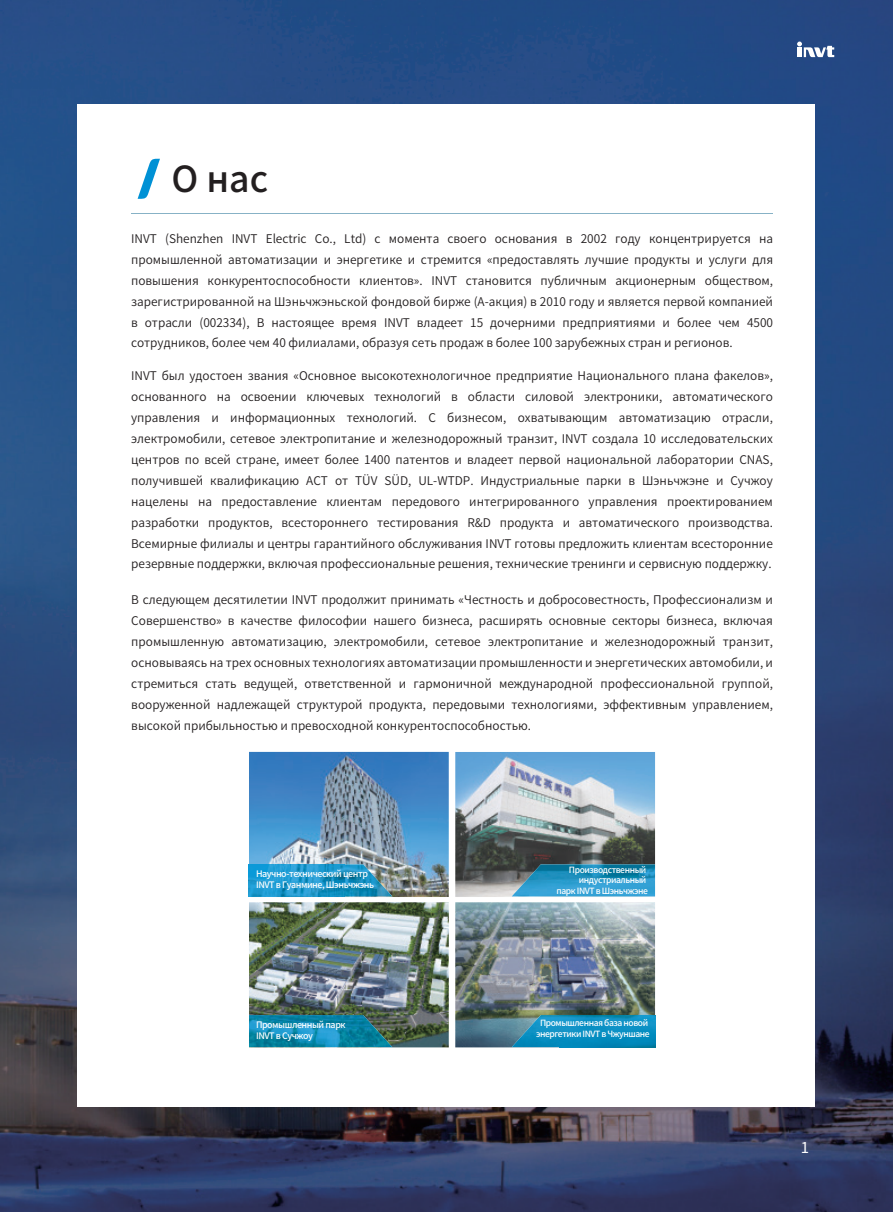
<style>
.page{position:relative;width:893px;height:1212px;background:#fff}
.page>*{position:absolute;margin:0;border:0;box-sizing:border-box;transform-origin:0 0}
.t1{font:500 35.85px "Source Han Sans CN";color:#231f20}
.t2{font:15px "Source Han Sans CN";color:#fff}
.t3{font:12px/20.9px "Source Han Sans CN";color:#231f20;text-align:justify}
.t4{font:500 9px/10.8px "Source Han Sans CN";letter-spacing:-.05em;color:#fff}
.t5{font:500 8.55px/10.4px "Source Han Sans CN";letter-spacing:-.05em;color:#fff;text-align:right}
</style>
<div class="page">
<div style="left:0;top:0;width:893px;height:139px;background:#244c86"></div>
<img style="left:789px;top:139px;width:104px;height:1073px">
<img style="left:0;top:139px;width:104px;height:1073px">
<img style="left:104px;top:1107px;width:685px;height:105px">
<div style="left:78px;top:105px;width:737px;height:1002px;background:#fff"></div>
<hr style="left:132px;top:213px;width:641px;height:1px;background:#87b2c6">
<svg style="left:138px;top:159px;width:22px;height:40px"></svg>
<img style="left:249px;top:752px;width:200px;height:145px">
<img style="left:455px;top:752px;width:200px;height:145px">
<img style="left:249px;top:902px;width:200px;height:145px">
<img style="left:455px;top:902px;width:200px;height:145px">
<img style="left:249px;top:864px;width:143px;height:32px">
<img style="left:249px;top:1015px;width:143px;height:32px">
<img style="left:512px;top:864px;width:143px;height:32px">
<img style="left:512px;top:1015px;width:143px;height:32px">
<svg style="left:797px;top:42px;width:37px;height:15px"></svg>
<h1 class="t1" style="left:172px;top:159px;width:98px">О нас</h1>
<p class="t3" style="left:131px;top:228px;width:643px">INVT (Shenzhen INVT Electric Co., Ltd) с момента своего основания в 2002 году концентрируется на промышленной автоматизации и энергетике и стремится «предоставлять лучшие продукты и услуги для повышения конкурентоспособности клиентов». INVT становится публичным акционерным обществом, зарегистрированной на Шэньчжэньской фондовой бирже (А-акция) в 2010 году и является первой компанией в отрасли (002334), В настоящее время INVT владеет 15 дочерними предприятиями и более чем 4500 сотрудников, более чем 40 филиалами, образуя сеть продаж в более 100 зарубежных стран и регионов.</p>
<p class="t3" style="left:131px;top:366px;width:643px">INVT был удостоен звания «Основное высокотехнологичное предприятие Национального плана факелов», основанного на освоении ключевых технологий в области силовой электроники, автоматического управления и информационных технологий. С бизнесом, охватывающим автоматизацию отрасли, электромобили, сетевое электропитание и железнодорожный транзит, INVT создала 10 исследовательских центров по всей стране, имеет более 1400 патентов и владеет первой национальной лаборатории CNAS, получившей квалификацию АСТ от TÜV SÜD, UL-WTDP. Индустриальные парки в Шэньчжэне и Сучжоу нацелены на предоставление клиентам передового интегрированного управления проектированием разработки продуктов, всестороннего тестирования R&amp;D продукта и автоматического производства.<br>Всемирные филиалы и центры гарантийного обслуживания INVT готовы предложить клиентам всесторонние резервные поддержки, включая профессиональные решения, технические тренинги и сервисную поддержку.</p>
<p class="t3" style="left:131px;top:589px;width:643px">В следующем десятилетии INVT продолжит принимать «Честность и добросовестность, Профессионализм и Совершенство» в качестве философии нашего бизнеса, расширять основные секторы бизнеса, включая промышленную автоматизацию, электромобили, сетевое электропитание и железнодорожный транзит, основываясь на трех основных технологиях автоматизации промышленности и энергетических автомобили, и стремиться стать ведущей, ответственной и гармоничной международной профессиональной группой, вооруженной надлежащей структурой продукта, передовыми технологиями, эффективным управлением, высокой прибыльностью и превосходной конкурентоспособностью.</p>
<p class="t4" style="left:256px;top:869px;width:120px">Научно-технический центр<br>INVT в Гуанмине, Шэньчжэнь</p>
<p class="t5" style="left:556px;top:865px;width:93px">Производственный индустриальный<br>парк INVT в Шэньчжэне</p>
<p class="t4" style="left:256px;top:1019px;width:91px">Промышленный парк<br>INVT в Сучжоу</p>
<p class="t5" style="left:536px;top:1018px;width:115px;text-align:center">Промышленная база новой энергетики INVT в Чжуншане</p>
<p class="t2" style="left:801px;top:1139px;width:10px">1</p>
</div>
